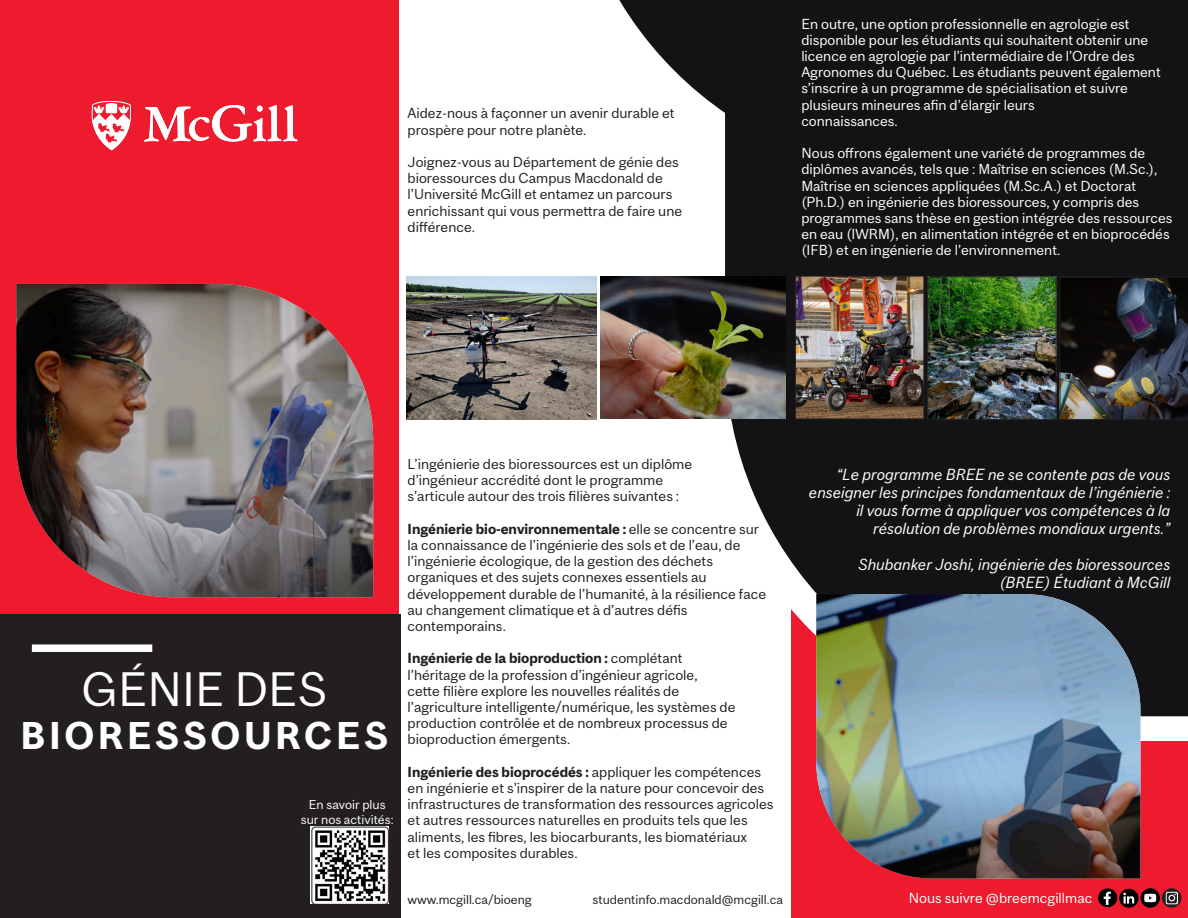
<style>
.page{position:relative;width:1188px;height:918px;background:#fff}
.page>*{position:absolute;margin:0;border:0;box-sizing:border-box;transform-origin:0 0}
.t1{font:45px "Mc Gill Sans";color:#fff}
.t2{font:700 36px "Mc Gill Sans";letter-spacing:.1em;color:#fff}
.t3{font:italic 15px "Mc Gill Sans";color:#fff}
.t4{font:13.5px/16.2px "Mc Gill Sans";color:#231f20}
.t5{font:13.5px/16.2px "Mc Gill Sans";color:#fff}
.t6{font:700 13.5px "Mc Gill Sans";color:#231f20}
.t7{font:12px "Mc Gill Sans";color:#231f20}
.t8{font:12px "Mc Gill Sans";color:#fff}
.s1{font-weight:400}
.s2{font-weight:700}
</style>
<div class="page">
<div style="left:0;top:0;width:399px;height:918px;background:#ee1a2e"></div>
<div style="left:0;top:615px;width:400px;height:303px;background:#231f20"></div>
<img style="left:16px;top:284px;width:357px;height:313px">
<div style="left:792px;top:0;width:396px;height:918px;background:#ee1a2e"></div>
<svg style="left:619px;top:0;width:106px;height:113px;fill:#131215"></svg>
<svg style="left:725px;top:0;width:463px;height:716px;background:#252225"></svg>
<img style="left:816px;top:594px;width:324px;height:285px">
<img style="left:797px;top:278px;width:125px;height:139px">
<div style="left:795px;top:276px;width:129px;height:143px;border:1px solid #231f20"></div>
<img style="left:1062px;top:279px;width:124px;height:139px">
<div style="left:1060px;top:277px;width:128px;height:143px;border:1px solid #231f20"></div>
<img style="left:930px;top:279px;width:124px;height:139px">
<div style="left:928px;top:277px;width:128px;height:143px;border:1px solid #231f20"></div>
<img style="left:407px;top:277px;width:189px;height:143px">
<img style="left:601px;top:277px;width:184px;height:142px">
<svg style="left:92px;top:101px;width:206px;height:49px"></svg>
<div style="left:32px;top:644px;width:120px;height:8px;background:#fff"></div>
<img style="left:311px;top:827px;width:78px;height:77px">
<div style="left:1098px;top:888px;width:19px;height:19px;background:#000;border-radius:50%"></div>
<svg style="left:1104px;top:892px;width:7px;height:13px"></svg>
<svg style="left:1141px;top:888px;width:19px;height:20px"></svg>
<svg style="left:1144px;top:894px;width:12px;height:8px"></svg>
<svg style="left:1119px;top:889px;width:19px;height:19px"></svg>
<svg style="left:1123px;top:893px;width:11px;height:11px"></svg>
<svg style="left:1162px;top:888px;width:19px;height:20px"></svg>
<svg style="left:1166px;top:892px;width:12px;height:12px"></svg>
<svg style="left:1167px;top:893px;width:10px;height:10px"></svg>
<svg style="left:1170px;top:894px;width:6px;height:6px"></svg>
<p class="t4" style="left:408px;top:105px;width:269px">Aidez-nous à façonner un avenir durable et prospère pour notre planète.</p>
<p class="t4" style="left:408px;top:154px;width:273px">Joignez-vous au Département de génie des</p>
<p class="t4" style="left:408px;top:170px;width:257px">bioressources du Campus Macdonald de</p>
<p class="t4" style="left:408px;top:186px;width:266px">l’Université McGill et entamez un parcours</p>
<p class="t4" style="left:408px;top:202px;width:276px">enrichissant qui vous permettra de faire une</p>
<p class="t4" style="left:408px;top:219px;width:69px">différence.</p>
<p class="t5" style="left:801px;top:15px;width:348px">En outre, une option professionnelle en agrologie est disponible pour les étudiants qui souhaitent obtenir une licence en agrologie par l’intermédiaire de l’Ordre des</p>
<p class="t5" style="left:801px;top:64px;width:361px">Agronomes du Québec. Les étudiants peuvent également s’inscrire à un programme de spécialisation et suivre</p>
<p class="t5" style="left:801px;top:96px;width:235px">plusieurs mineures afin d’élargir leurs</p>
<p class="t5" style="left:801px;top:113px;width:98px">connaissances.</p>
<p class="t5" style="left:801px;top:145px;width:373px">Nous offrons également une variété de programmes de diplômes avancés, tels que : Maîtrise en sciences (M.Sc.), Maîtrise en sciences appliquées (M.Sc.A.) et Doctorat (Ph.D.) en ingénierie des bioressources, y compris des programmes sans thèse en gestion intégrée des ressources en eau (IWRM), en alimentation intégrée et en bioprocédés (IFB) et en ingénierie de l’environnement.</p>
<p class="t1" style="left:81px;top:662px;width:247px">GÉNIE DES</p>
<p class="t2" style="left:21px;top:714px;width:369px">BIORESSOURCES</p>
<p class="t8" style="left:309px;top:798px;width:78px">En savoir plus</p>
<p class="t8" style="left:301px;top:812px;width:94px">sur nos activités:</p>
<p class="t4" style="left:408px;top:456px;width:286px">L’ingénierie des bioressources est un diplôme</p>
<p class="t4" style="left:408px;top:472px;width:257px">d’ingénieur accrédité dont le programme</p>
<p class="t4" style="left:408px;top:488px;width:273px">s’articule autour des trois filières suivantes :</p>
<p class="t6" style="left:408px;top:520px;width:353px">Ingénierie bio-environnementale : <span class="s1">elle se concentre sur</span></p>
<p class="t4" style="left:408px;top:537px;width:334px">la connaissance de l’ingénierie des sols et de l’eau, de</p>
<p class="t4" style="left:408px;top:553px;width:307px">l’ingénierie écologique, de la gestion des déchets</p>
<p class="t4" style="left:408px;top:569px;width:301px">organiques et des sujets connexes essentiels au</p>
<p class="t4" style="left:408px;top:585px;width:360px">développement durable de l’humanité, à la résilience face au changement climatique et à d’autres défis</p>
<p class="t4" style="left:408px;top:618px;width:100px">contemporains.</p>
<p class="t6" style="left:408px;top:650px;width:277px">Ingénierie de la bioproduction : <span class="s1">complétant</span></p>
<p class="t4" style="left:408px;top:666px;width:291px">l’héritage de la profession d’ingénieur agricole,</p>
<p class="t4" style="left:408px;top:683px;width:273px">cette filière explore les nouvelles réalités de</p>
<p class="t4" style="left:408px;top:699px;width:329px">l’agriculture intelligente/numérique, les systèmes de</p>
<p class="t4" style="left:408px;top:715px;width:322px">production contrôlée et de nombreux processus de</p>
<p class="t4" style="left:408px;top:731px;width:164px">bioproduction émergents.</p>
<p class="t4" style="left:408px;top:764px;width:367px"><span class="s2">Ingénierie des bioprocédés :</span> appliquer les compétences en ingénierie et s’inspirer de la nature pour concevoir des infrastructures de transformation des ressources agricoles et autres ressources naturelles en produits tels que les</p>
<p class="t4" style="left:408px;top:828px;width:341px">aliments, les fibres, les biocarburants, les biomatériaux</p>
<p class="t4" style="left:408px;top:845px;width:172px">et les composites durables.</p>
<p class="t3" style="left:836px;top:466px;width:335px">“Le programme BREE ne se contente pas de vous</p>
<p class="t3" style="left:809px;top:484px;width:363px">enseigner les principes fondamentaux de l’ingénierie :</p>
<p class="t3" style="left:856px;top:502px;width:315px">il vous forme à appliquer vos compétences à la</p>
<p class="t3" style="left:873px;top:520px;width:299px">résolution de problèmes mondiaux urgents.”</p>
<p class="t3" style="left:858px;top:556px;width:314px">Shubanker Joshi, ingénierie des bioressources</p>
<p class="t3" style="left:1000px;top:574px;width:172px">(BREE) Étudiant à McGill</p>
<p class="t7" style="left:408px;top:892px;width:126px">www.mcgill.ca/bioeng</p>
<p class="t7" style="left:593px;top:892px;width:192px">studentinfo.macdonald@mcgill.ca</p>
<p class="t5" style="left:909px;top:890px;width:185px">Nous suivre @breemcgillmac</p>
</div>
